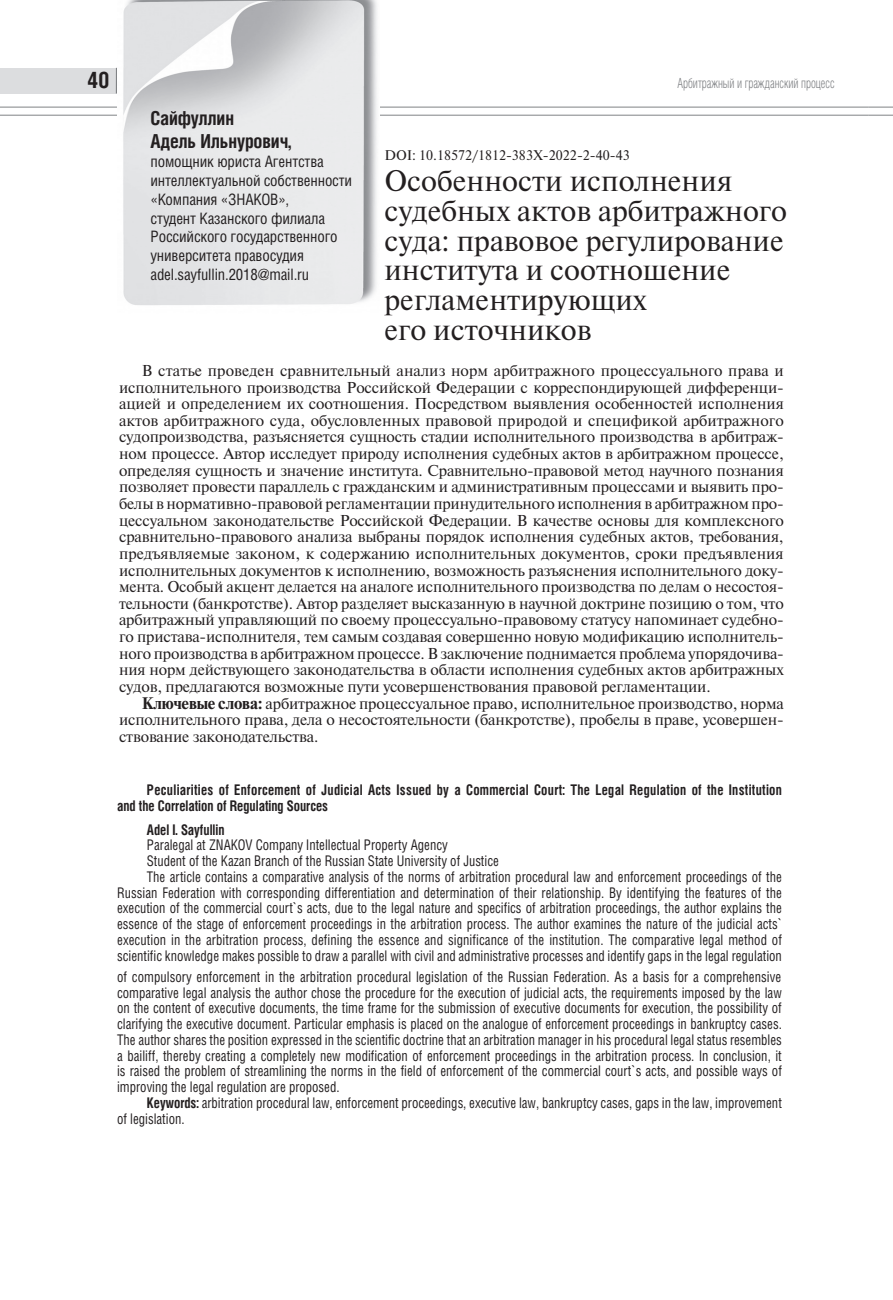
<style>
.page{position:relative;width:893px;height:1300px;background:#fff}
.page>*{position:absolute;margin:0;border:0;box-sizing:border-box;transform-origin:0 0}
.t1{font:29.75px/29.8px "Newton C";color:#231f20}
.t2{font:700 22.75px "Helios Cond";color:#231f20}
.t3{font:700 19.25px/23.1px "Helios Cond";letter-spacing:-.01em;color:#231f20}
.t4{font:15.75px/16.6px "Newton C";letter-spacing:-.01em;color:#231f20;text-align:justify}
.t5{font:15.75px/18.9px "Helios Cond";letter-spacing:-.01em;color:#231f20}
.t6{font:14.7px/15.8px "Helios Cond";color:#231f20;text-align:justify;scale:.9 1}
.t7{font:700 14.7px/15.8px "Helios Cond";letter-spacing:.02em;color:#231f20;scale:.9 1}
.t8{font:700 14.7px "Helios Cond";color:#231f20;scale:.9 1}
.t9{font:14px "Newton C";color:#231f20}
.t10{font:300 14px "Helios Cond";color:#808285;scale:.84 1}
.s1{font-weight:700}
</style>
<div class="page">
<div style="left:0;top:68px;width:118px;height:26px;background:#dcdddf"></div>
<hr style="left:0;top:107px;width:868px;height:1px;background:#808285">
<hr style="left:0;top:115px;width:868px;height:1px;background:#808285">
<svg style="left:868px;top:107px;width:25px;height:1px"></svg>
<svg style="left:868px;top:115px;width:25px;height:1px"></svg>
<hr style="left:116px;top:68px;width:3px;height:25px;background:#808285">
<img style="left:118px;top:0;width:261px;height:305px">
<h2 class="t2" style="left:87px;top:72px;width:24px">40</h2>
<p class="t10" style="left:677px;top:75px;width:189px">Арбитражный и гражданский процесс</p>
<p class="t3" style="left:150px;top:108px;width:142px">Сайфуллин<br>Адель Ильнурович,</p>
<p class="t5" style="left:150px;top:153px;width:203px">помощник юриста Агентства интеллектуальной собственности «Компания «ЗНАКОВ»,<br>студент Казанского филиала<br>Российского государственного университета правосудия adel.sayfullin.2018@mail.ru</p>
<p class="t9" style="left:384px;top:150px;width:247px">DOI: 10.18572/1812-383X-2022-2-40-43</p>
<h1 class="t1" style="left:384px;top:168px;width:404px">Особенности исполнения судебных актов арбитражного суда: правовое регулирование института и соотношение регламентирующих<br>его источников</h1>
<p class="t4" style="left:119px;top:363px;width:666px;text-indent:23px">В статье проведен сравнительный анализ норм арбитражного процессуального права и исполнительного производства Российской Федерации с корреспондирующей дифференци&shy;ацией и определением их соотношения. Посредством выявления особенностей исполнения актов арбитражного суда, обусловленных правовой природой и спецификой арбитражного судопроизводства, разъясняется сущность стадии исполнительного производства в арбитраж&shy;ном процессе. Автор исследует природу исполнения судебных актов в арбитражном процессе, определяя сущность и значение института. Сравнительно-правовой метод научного познания позволяет провести параллель с гражданским и административным процессами и выявить про&shy;белы в нормативно-правовой регламентации принудительного исполнения в арбитражном про&shy;цессуальном законодательстве Российской Федерации. В качестве основы для комплексного сравнительно-правового анализа выбраны порядок исполнения судебных актов, требования, предъявляемые законом, к содержанию исполнительных документов, сроки предъявления исполнительных документов к исполнению, возможность разъяснения исполнительного доку&shy;мента. Особый акцент делается на аналоге исполнительного производства по делам о несостоя&shy;тельности (банкротстве). Автор разделяет высказанную в научной доктрине позицию о том, что арбитражный управляющий по своему процессуально-правовому статусу напоминает судебно&shy;го пристава-исполнителя, тем самым создавая совершенно новую модификацию исполнитель&shy;ного производства в арбитражном процессе. В заключение поднимается проблема упорядочива&shy;ния норм действующего законодательства в области исполнения судебных актов арбитражных судов, предлагаются возможные пути усовершенствования правовой регламентации.</p>
<p class="t4" style="left:119px;top:696px;width:666px;text-indent:23px"><span class="s1">Ключевые слова:</span> арбитражное процессуальное право, исполнительное производство, норма исполнительного права, дела о несостоятельности (банкротстве), пробелы в праве, усовершен&shy;ствование законодательства.</p>
<p class="t7" style="left:117px;top:783px;width:740px;text-indent:30px">Peculiarities of Enforcement of Judicial Acts Issued by a Commercial Court: The Legal Regulation of the Institution and the Correlation of Regulating Sources</p>
<p class="t8" style="left:147px;top:824px;width:88px">Adel I. Sayfullin</p>
<p class="t6" style="left:147px;top:838px;width:336px">Paralegal at ZNAKOV Company Intellectual Property Agency</p>
<p class="t6" style="left:147px;top:854px;width:393px">Student of the Kazan Branch of the Russian State University of Justice</p>
<p class="t6" style="left:147px;top:870px;width:707px">The article contains a comparative analysis of the norms of arbitration procedural law and enforcement proceedings of the</p>
<p class="t6" style="left:117px;top:885px;width:740px">Russian Federation with corresponding differentiation and determination of their relationship. By identifying the features of the</p>
<p class="t6" style="left:117px;top:901px;width:740px">execution of the commercial court`s acts, due to the legal nature and specifics of arbitration proceedings, the author explains the</p>
<p class="t6" style="left:117px;top:917px;width:740px">essence of the stage of enforcement proceedings in the arbitration process. The author examines the nature of the judicial acts`</p>
<p class="t6" style="left:117px;top:933px;width:740px">execution in the arbitration process, defining the essence and significance of the institution. The comparative legal method of</p>
<p class="t6" style="left:117px;top:948px;width:740px">scientific knowledge makes possible to draw a parallel with civil and administrative processes and identify gaps in the legal regulation</p>
<p class="t6" style="left:117px;top:970px;width:740px">of compulsory enforcement in the arbitration procedural legislation of the Russian Federation. As a basis for a comprehensive comparative legal analysis the author chose the procedure for the execution of judicial acts, the requirements imposed by the law on the content of executive documents, the time frame for the submission of executive documents for execution, the possibility of clarifying the executive document. Particular emphasis is placed on the analogue of enforcement proceedings in bankruptcy cases.<br>The author shares the position expressed in the scientific doctrine that an arbitration manager in his procedural legal status resembles a bailiff, thereby creating a completely new modification of enforcement proceedings in the arbitration process. In conclusion, it is raised the problem of streamlining the norms in the field of enforcement of the commercial court`s acts, and possible ways of improving the legal regulation are proposed.</p>
<p class="t6" style="left:117px;top:1096px;width:740px;text-indent:30px"><span class="s1">Keywords:</span> arbitration procedural law, enforcement proceedings, executive law, bankruptcy cases, gaps in the law, improvement of legislation.</p>
</div>
